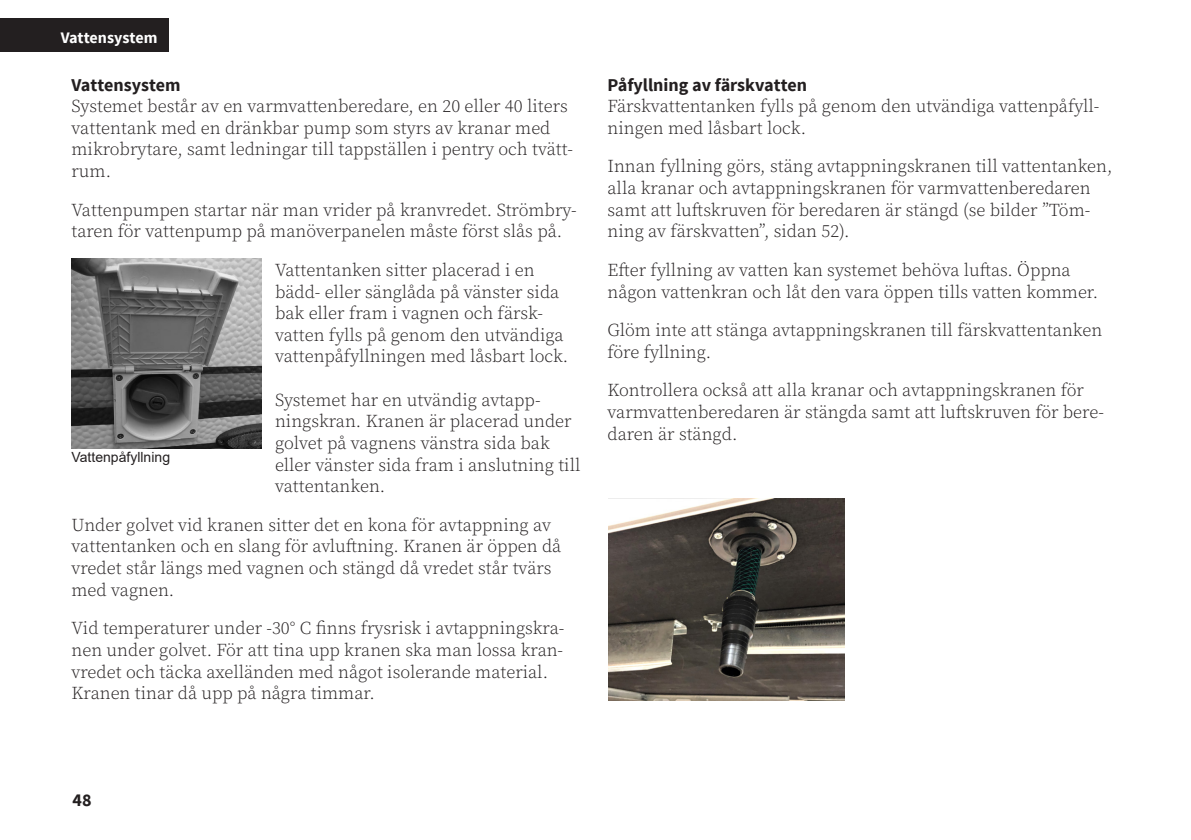
<style>
.page{position:relative;width:1191px;height:840px;background:#fff}
.page>*{position:absolute;margin:0;border:0;box-sizing:border-box;transform-origin:0 0}
.Underrubrik{font:300 18px/21.6px "Source Serif Pro";color:#231f20}
.t1{font:700 18px "Source Sans Pro";color:#231f20}
.Underrubrik-2{font:700 16px "Source Sans Pro";color:#fff}
.Bildtext{font:14px "Arial";color:#231f20}
.s1{font-family:"Source Sans Pro";font-weight:700}
</style>
<div class="page">
<div style="left:0;top:19px;width:168px;height:33px;background:#231f20"></div>
<img style="left:608px;top:498px;width:236px;height:202px">
<img style="left:71px;top:258px;width:191px;height:190px">
<p class="Underrubrik-2" style="left:61px;top:28px;width:98px">Vattensystem</p>
<p class="Underrubrik" style="left:71px;top:74px;width:503px"><span class="s1">Vattensystem<br></span>Systemet består av en varmvattenberedare, en 20 eller 40 liters vattentank med en dränkbar pump som styrs av kranar med mikrobrytare, samt ledningar till tappställen i pentry och tvätt&shy;rum.</p>
<p class="Underrubrik" style="left:71px;top:199px;width:507px">Vattenpumpen startar när man vrider på kranvredet. Strömbry&shy;taren för vattenpump på manöverpanelen måste först slås på.</p>
<p class="Underrubrik" style="left:275px;top:259px;width:295px">Vattentanken sitter placerad i en bädd- eller sänglåda på vänster sida bak eller fram i vagnen och färsk&shy;vatten fylls på genom den utvändiga vattenpåfyllningen med låsbart lock.</p>
<p class="Underrubrik" style="left:275px;top:389px;width:307px">Systemet har en utvändig avtapp&shy;ningskran. Kranen är placerad under golvet på vagnens vänstra sida bak eller vänster sida fram i anslutning till vattentanken.</p>
<p class="Underrubrik" style="left:71px;top:514px;width:491px">Under golvet vid kranen sitter det en kona för avtappning av vattentanken och en slang för avluftning. Kranen är öppen då vredet står längs med vagnen och stängd då vredet står tvärs med vagnen.</p>
<p class="Underrubrik" style="left:71px;top:617px;width:494px">Vid temperaturer under -30° C finns frysrisk i avtappningskra&shy;nen under golvet. För att tina upp kranen ska man lossa kran&shy;vredet och täcka axelländen med något isolerande material.<br>Kranen tinar då upp på några timmar.</p>
<p class="Bildtext" style="left:71px;top:447px;width:100px">Vattenpåfyllning</p>
<p class="Underrubrik" style="left:607px;top:74px;width:493px"><span class="s1">Påfyllning av färskvatten<br></span>Färskvattentanken fylls på genom den utvändiga vattenpåfyll&shy;ningen med låsbart lock.</p>
<p class="Underrubrik" style="left:607px;top:156px;width:506px">Innan fyllning görs, stäng avtappningskranen till vattentanken, alla kranar och avtappningskranen för varmvattenberedaren samt att luftskruven för beredaren är stängd (se bilder ”Töm&shy;ning av färskvatten”, sidan 52).</p>
<p class="Underrubrik" style="left:607px;top:259px;width:492px">Efter fyllning av vatten kan systemet behöva luftas. Öppna någon vattenkran och låt den vara öppen tills vatten kommer.</p>
<p class="Underrubrik" style="left:607px;top:319px;width:496px">Glöm inte att stänga avtappningskranen till färskvattentanken före fyllning.</p>
<p class="Underrubrik" style="left:607px;top:379px;width:498px">Kontrollera också att alla kranar och avtappningskranen för varmvattenberedaren är stängda samt att luftskruven för bere&shy;daren är stängd.</p>
<p class="t1" style="left:73px;top:788px;width:21px">48</p>
</div>
